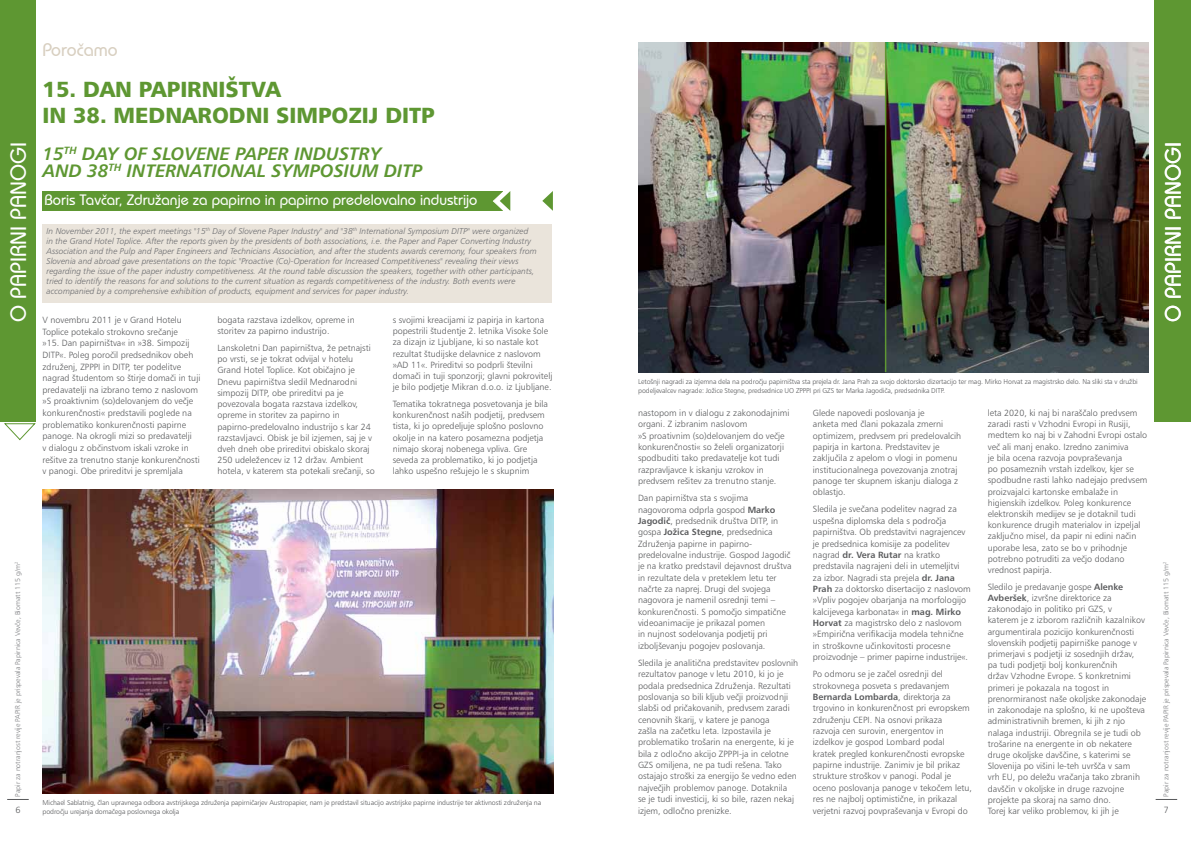
<style>
.page{position:relative;width:1191px;height:842px;background:#fff}
.page>*{position:absolute;margin:0;border:0;box-sizing:border-box;transform-origin:0 0}
.t1{font:500 22px "Bauhaus IT Cby BT";color:#fff}
.t2{font:900 21.9px/26px "SS Frutiger BT";color:#5e9732}
.t3{font:italic 700 18px/17px "SS Frutiger BT";color:#5e9732}
.t4{font:500 18px "Bauhaus IT Cby BT";color:#d8cfc0}
.t5{font:500 15px "Bauhaus IT Cby BT";color:#fff}
.t6{font:300 9px/11.4px "SS Frutiger BT";color:#58595b}
.t7{font:italic 300 8.5px/10px "SS Frutiger BT";color:#6d6e71}
.t8{font:300 7px/8.4px "SS Frutiger BT";letter-spacing:-.015em;color:#58595b}
.t9{font:300 7px "SS Frutiger BT";color:#797a7d}
.s1{font-weight:700}
</style>
<div class="page">
<div style="left:0;top:0;width:36px;height:421px;background:#5e9732"></div>
<svg style="left:1155px;top:799px;width:22px;height:1px"></svg>
<svg style="left:7px;top:799px;width:22px;height:1px"></svg>
<div style="left:1155px;top:0;width:36px;height:421px;background:#5e9732"></div>
<div style="left:43px;top:224px;width:509px;height:78px;background:#eae4db"></div>
<div style="left:43px;top:191px;width:460px;height:20px;background:#5e9732"></div>
<svg style="left:542px;top:191px;width:11px;height:20px"></svg>
<svg style="left:493px;top:191px;width:17px;height:20px"></svg>
<img style="left:43px;top:489px;width:510px;height:305px">
<svg style="left:4px;top:423px;width:32px;height:18px"></svg>
<img style="left:638px;top:43px;width:510px;height:329px">
<hr style="left:885px;top:43px;width:1px;height:329px;background:#5e9732">
<h3 class="t4" style="left:43px;top:39px;width:76px">Poročamo</h3>
<h2 class="t2" style="left:43px;top:76px;width:394px">15. DAN PAPIRNIŠTVA<br>IN 38. MEDNARODNI SIMPOZIJ DITP</h2>
<h3 class="t3" style="left:43px;top:145px;width:381px">15<sup>TH</sup> DAY OF SLOVENE PAPER INDUSTRY<br>AND 38<sup>TH</sup> INTERNATIONAL SYMPOSIUM DITP</h3>
<h3 class="t5" style="left:45px;top:191px;width:434px">Boris Tavčar, Združanje za papirno in papirno predelovalno industrijo</h3>
<h1 class="t1" style="left:5px;top:322px;width:182px;rotate:-90deg">O PAPIRNI PANOGI</h1>
<h1 class="t1" style="left:1159px;top:322px;width:182px;rotate:-90deg">O PAPIRNI PANOGI</h1>
<p class="t7" style="left:47px;top:226px;width:492px">In November 2011, the expert meetings "15<sup>th</sup> Day of Slovene Paper Industry" and "38<sup>th</sup> International Symposium DITP" were organized in the Grand Hotel Toplice. After the reports given by the presidents of both associations, i.e. the Paper and Paper Converting Industry Association and the Pulp and Paper Engineers and Technicians Association, and after the students awards ceremony, four speakers from Slovenia and abroad gave presentations on the topic "Proactive (Co)-Operation for Increased Competitiveness" revealing their views regarding the issue of the paper industry competitiveness. At the round table discussion the speakers, together with other participants, tried to identify the reasons for and solutions to the current situation as regards competitiveness of the industry. Both events were accompanied by a comprehensive exhibition of products, equipment and services for paper industry.</p>
<p class="t6" style="left:393px;top:314px;width:161px">s svojimi kreacijami iz papirja in kartona popestrili {tudentje 2. letnika Visoke {ole za dizajn iz Ljubljane, ki so nastale kot rezultat {tudijske delavnice z naslovom »AD 11«. Prireditvi so podprli {tevilni doma~i in tuji sponzorji; glavni pokrovitelj je bilo podjetje Mikran d.o.o. iz Ljubljane.</p>
<p class="t6" style="left:393px;top:398px;width:157px">Tematika tokratnega posvetovanja je bila konkuren~nost na{ih podjetij, predvsem tista, ki jo opredeljuje splo{no poslovno okolje in na katero posamezna podjetja nimajo skoraj nobenega vpliva. Gre seveda za problematiko, ki jo podjetja lahko uspe{no re{ujejo le s skupnim</p>
<p class="t6" style="left:638px;top:407px;width:153px">nastopom in v dialogu z zakonodajnimi organi. Z izbranim naslovom<br>»S proativnim (so)delovanjem do ve~je konkuren~nosti« so želeli organizatorji spodbuditi tako predavatelje kot tudi razpravljavce k iskanju vzrokov in predvsem re{itev za trenutno stanje.</p>
<p class="t6" style="left:638px;top:492px;width:155px">Dan papirni{tva sta s svojima nagovoroma odprla gospod <span class="s1">Marko Jagodi~</span>, predsednik dru{tva DITP, in gospa <span class="s1">Jožica Stegne</span>, predsednica Združenja papirne in papirno&shy;predelovalne industrije. Gospod Jagodi~ je na kratko predstavil dejavnost dru{tva in rezultate dela v preteklem letu ter na~rte za naprej. Drugi del svojega nagovora je namenil osrednji temi – konkuren~nosti. S pomo~jo simpati~ne videoanimacije je prikazal pomen<br>in nujnost sodelovanja podjetij pri izbolj{evanju pogojev poslovanja.</p>
<p class="t6" style="left:638px;top:657px;width:162px">Sledila je analiti~na predstavitev poslovnih rezultatov panoge v letu 2010, ki jo je podala predsednica Združenja. Rezultati poslovanja so bili kljub ve~ji proizvodnji slab{i od pri~akovanih, predvsem zaradi cenovnih {karij, v katere je panoga<br>za{la na za~etku leta. Izpostavila je problematiko tro{arin na energente, ki je bila z odlo~no akcijo ZPPPI-ja in celotne GZS omiljena, ne pa tudi re{ena. Tako ostajajo stro{ki za energijo {e vedno eden najve~jih problemov panoge. Dotaknila<br>se je tudi investicij, ki so bile, razen nekaj izjem, odlo~no prenizke.</p>
<p class="t6" style="left:43px;top:314px;width:159px">V novembru 2011 je v Grand Hotelu Toplice potekalo strokovno sre~anje<br>»15. Dan papirni{tva« in »38. Simpozij DITP«. Poleg poro~il predsednikov obeh združenj, ZPPPI in DITP, ter podelitve nagrad {tudentom so {tirje doma~i in tuji predavatelji na izbrano temo z naslovom »S proaktivnim (so)delovanjem do ve~je konkuren~nosti« predstavili poglede na problematiko konkuren~nosti papirne panoge. Na okrogli mizi so predavatelji<br>v dialogu z ob~instvom iskali vzroke in re{itve za trenutno stanje konkuren~nosti v panogi. Obe prireditvi je spremljala</p>
<p class="t6" style="left:217px;top:314px;width:139px">bogata razstava izdelkov, opreme in storitev za papirno industrijo.</p>
<p class="t6" style="left:217px;top:342px;width:159px">Lanskoletni Dan papirni{tva, že petnajsti po vrsti, se je tokrat odvijal v hotelu Grand Hotel Toplice. Kot obi~ajno je Dnevu papirni{tva sledil Mednarodni simpozij DITP, obe prireditvi pa je povezovala bogata razstava izdelkov, opreme in storitev za papirno in papirno-predelovalno industrijo s kar 24 razstavljavci. Obisk je bil izjemen, saj je v dveh dneh obe prireditvi obiskalo skoraj 250 udeležencev iz 12 držav. Ambient hotela, v katerem sta potekali sre~anji, so</p>
<p class="t8" style="left:638px;top:378px;width:501px">Leto{nji nagradi za izjemna dela na podro~ju papirni{tva sta prejela dr. Jana Prah za svojo doktorsko dizertacijo ter mag. Mirko Horvat za magistrsko delo. Na sliki sta v družbi podeljevalcev nagrade: Jožice Stegne, predsednice UO ZPPPI pri GZS ter Marka Jagodi~a, predsednika DITP.</p>
<p class="t6" style="left:813px;top:407px;width:150px">Glede napovedi poslovanja je<br>anketa med ~lani pokazala zmerni optimizem, predvsem pri predelovalcih papirja in kartona. Predstavitev je zaklju~ila z apelom o vlogi in pomenu institucionalnega povezovanja znotraj panoge ter skupnem iskanju dialoga z oblastjo.</p>
<p class="t6" style="left:813px;top:503px;width:159px">Sledila je sve~ana podelitev nagrad za uspe{na diplomska dela s podro~ja papirni{tva. Ob predstavitvi nagrajencev je predsednica komisije za podelitev nagrad <span class="s1">dr. Vera Rutar</span> na kratko predstavila nagrajeni deli in utemeljitvi<br>za izbor. Nagradi sta prejela <span class="s1">dr. Jana Prah</span> za doktorsko disertacijo z naslovom »Vpliv pogojev obarjanja na morfologijo kalcijevega karbonata« in <span class="s1">mag. Mirko Horvat</span> za magistrsko delo z naslovom »Empiri~na verifikacija modela tehni~ne in stro{kovne u~inkovitosti procesne proizvodnje – primer papirne industrije«.</p>
<p class="t6" style="left:813px;top:668px;width:161px">Po odmoru se je za~el osrednji del strokovnega posveta s predavanjem <span class="s1">Bernarda Lombarda</span>, direktorja za trgovino in konkuren~nost pri evropskem združenju CEPI. Na osnovi prikaza<br>razvoja cen surovin, energentov in izdelkov je gospod Lombard podal<br>kratek pregled konkuren~nosti evropske papirne industrije. Zanimiv je bil prikaz strukture stro{kov v panogi. Podal je oceno poslovanja panoge v teko~em letu, res ne najbolj optimisti~ne, in prikazal verjetni razvoj povpra{evanja v Evropi do</p>
<p class="t6" style="left:987px;top:407px;width:161px">leta 2020, ki naj bi nara{~alo predvsem zaradi rasti v Vzhodni Evropi in Rusiji, medtem ko naj bi v Zahodni Evropi ostalo ve~ ali manj enako. Izredno zanimiva<br>je bila ocena razvoja povpra{evanja<br>po posameznih vrstah izdelkov, kjer se spodbudne rasti lahko nadejajo predvsem proizvajalci kartonske embalaže in higienskih izdelkov. Poleg konkurence elektronskih medijev se je dotaknil tudi konkurence drugih materialov in izpeljal zaklju~no misel, da papir ni edini na~in uporabe lesa, zato se bo v prihodnje potrebno potruditi za ve~jo dodano vrednost papirja.</p>
<p class="t6" style="left:987px;top:581px;width:160px">Sledilo je predavanje gospe <span class="s1">Alenke Avber{ek</span>, izvr{ne direktorice za zakonodajo in politiko pri GZS, v<br>katerem je z izborom razli~nih kazalnikov argumentirala pozicijo konkuren~nosti slovenskih podjetij papirni{ke panoge v primerjavi s podjetji iz sosednjih držav,<br>pa tudi podjetji bolj konkuren~nih<br>držav Vzhodne Evrope. S konkretnimi primeri je pokazala na togost in prenormiranost na{e okoljske zakonodaje in zakonodaje na splo{no, ki ne upo{teva administrativnih bremen, ki jih z njo nalaga industriji. Obregnila se je tudi ob tro{arine na energente in ob nekatere druge okoljske dav{~ine, s katerimi se Slovenija po vi{ini le-teh uvr{~a v sam<br>vrh EU, po deležu vra~anja tako zbranih dav{~in v okoljske in druge razvojne projekte pa skoraj na samo dno.<br>Torej kar veliko problemov, ki jih je</p>
<p class="t9" style="left:13px;top:797px;width:236px;rotate:-90deg">Papir za notranjost revije PAPIR je prispevala Papirnica Vev~e, Biomatt 115 g/m<sup>2</sup></p>
<p class="t6" style="left:15px;top:804px;width:7px">6</p>
<p class="t9" style="left:1161px;top:797px;width:236px;rotate:-90deg">Papir za notranjost revije PAPIR je prispevala Papirnica Vev~e, Biomatt 115 g/m<sup>2</sup></p>
<p class="t6" style="left:1164px;top:804px;width:7px">7</p>
<p class="t8" style="left:43px;top:798px;width:500px">Michael Sablatnig, ~lan upravnega odbora avstrijskega združenja papirni~arjev Austropapier, nam je predstavil situacijo avstrijske papirne industrije ter aktivnosti združenja na podro~ju urejanja doma~ega poslovnega okolja</p>
</div>
